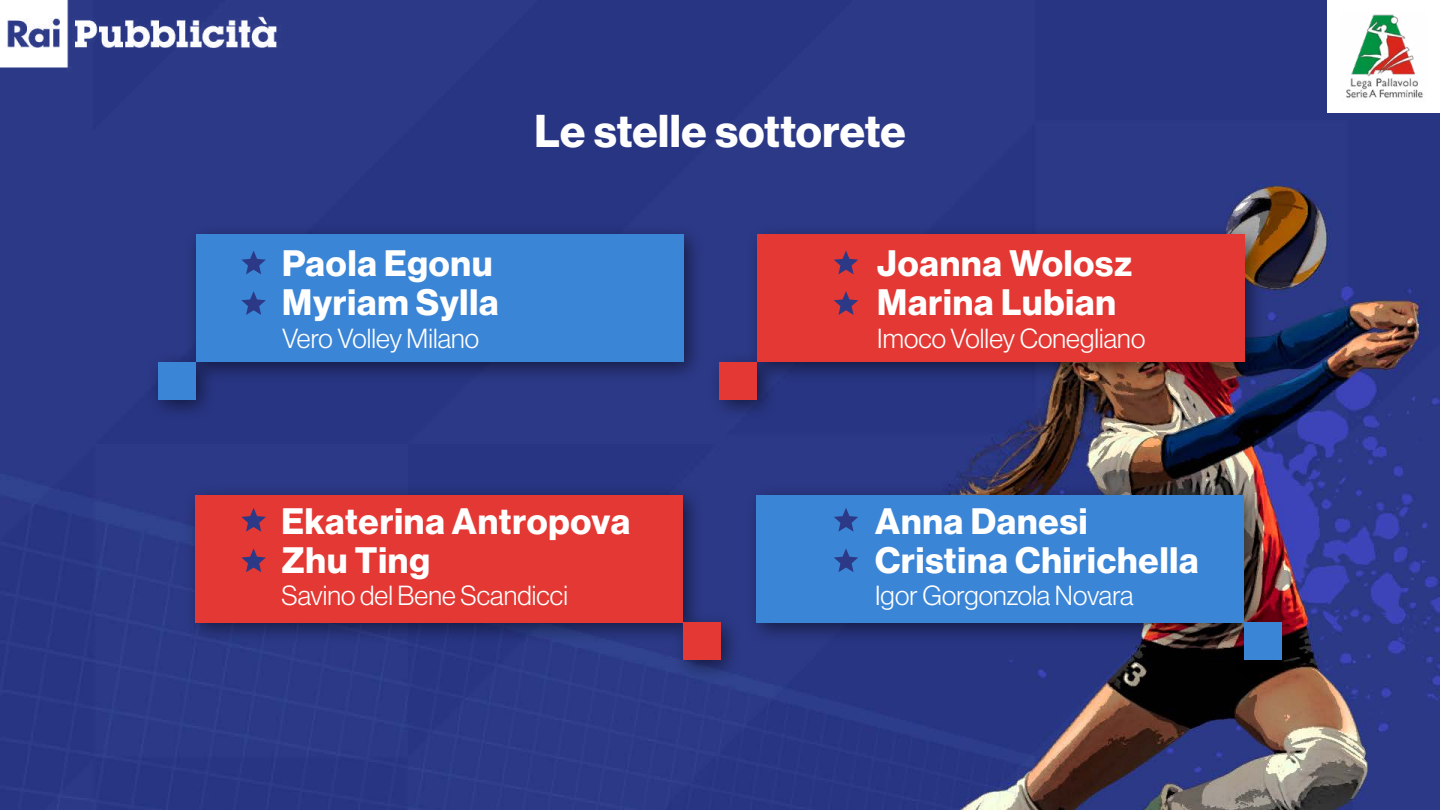
<style>
.page{position:relative;width:1440px;height:810px;background:#fff}
.page>*{position:absolute;margin:0;border:0;box-sizing:border-box;transform-origin:0 0}
.t1{font:45px "N Haas Grotesk DS Pro 75 Bd";letter-spacing:.005em;color:#fff}
.t2{font:36px/39px "N Haas Grotesk DS Pro 75 Bd";letter-spacing:.025em;color:#fff}
.t3{font:27px "N Haas Grotesk DS Pro 45 Lt";letter-spacing:.005em;color:#fff}
</style>
<div class="page">
<img style="left:0;top:0;width:1440px;height:810px">
<div style="left:147px;top:223px;width:559px;height:198px;background:#000;opacity:.5"></div>
<div style="left:196px;top:235px;width:487px;height:127px;background:#3b85d6"></div>
<div style="left:158px;top:362px;width:38px;height:37px;background:#3b85d6"></div>
<div style="left:184px;top:484px;width:559px;height:198px;background:#000;opacity:.5"></div>
<div style="left:195px;top:495px;width:488px;height:127px;background:#e33833"></div>
<div style="left:683px;top:622px;width:37px;height:38px;background:#e33833"></div>
<div style="left:745px;top:484px;width:559px;height:198px;background:#000;opacity:.5"></div>
<div style="left:757px;top:495px;width:487px;height:127px;background:#3b85d6"></div>
<div style="left:1244px;top:622px;width:38px;height:38px;background:#3b85d6"></div>
<div style="left:708px;top:223px;width:559px;height:198px;background:#000;opacity:.5"></div>
<div style="left:757px;top:235px;width:488px;height:127px;background:#e33833"></div>
<div style="left:720px;top:362px;width:37px;height:37px;background:#e33833"></div>
<svg style="left:241px;top:251px;width:25px;height:23px"></svg>
<svg style="left:241px;top:291px;width:25px;height:24px"></svg>
<svg style="left:834px;top:251px;width:24px;height:23px"></svg>
<svg style="left:834px;top:291px;width:24px;height:24px"></svg>
<svg style="left:241px;top:508px;width:25px;height:24px"></svg>
<svg style="left:241px;top:548px;width:25px;height:24px"></svg>
<svg style="left:834px;top:508px;width:24px;height:24px"></svg>
<svg style="left:834px;top:549px;width:24px;height:23px"></svg>
<div style="left:1328px;top:0;width:112px;height:112px;background:#fff"></div>
<img style="left:1346px;top:14px;width:78px;height:85px">
<p class="t1" style="left:534px;top:105px;width:373px">Le stelle sottorete</p>
<p class="t2" style="left:282px;top:245px;width:218px">Paola Egonu<br>Myriam Sylla</p>
<p class="t3" style="left:282px;top:323px;width:199px">Vero Volley Milano</p>
<p class="t2" style="left:877px;top:245px;width:257px">Joanna Wolosz<br>Marina Lubian</p>
<p class="t3" style="left:877px;top:323px;width:270px">Imoco Volley Conegliano</p>
<p class="t2" style="left:281px;top:502px;width:350px">Ekaterina Antropova<br>Zhu Ting</p>
<p class="t3" style="left:281px;top:581px;width:288px">Savino del Bene Scandicci</p>
<p class="t2" style="left:875px;top:502px;width:325px">Anna Danesi<br>Cristina Chirichella</p>
<p class="t3" style="left:875px;top:581px;width:260px">Igor Gorgonzola Novara</p>
</div>
